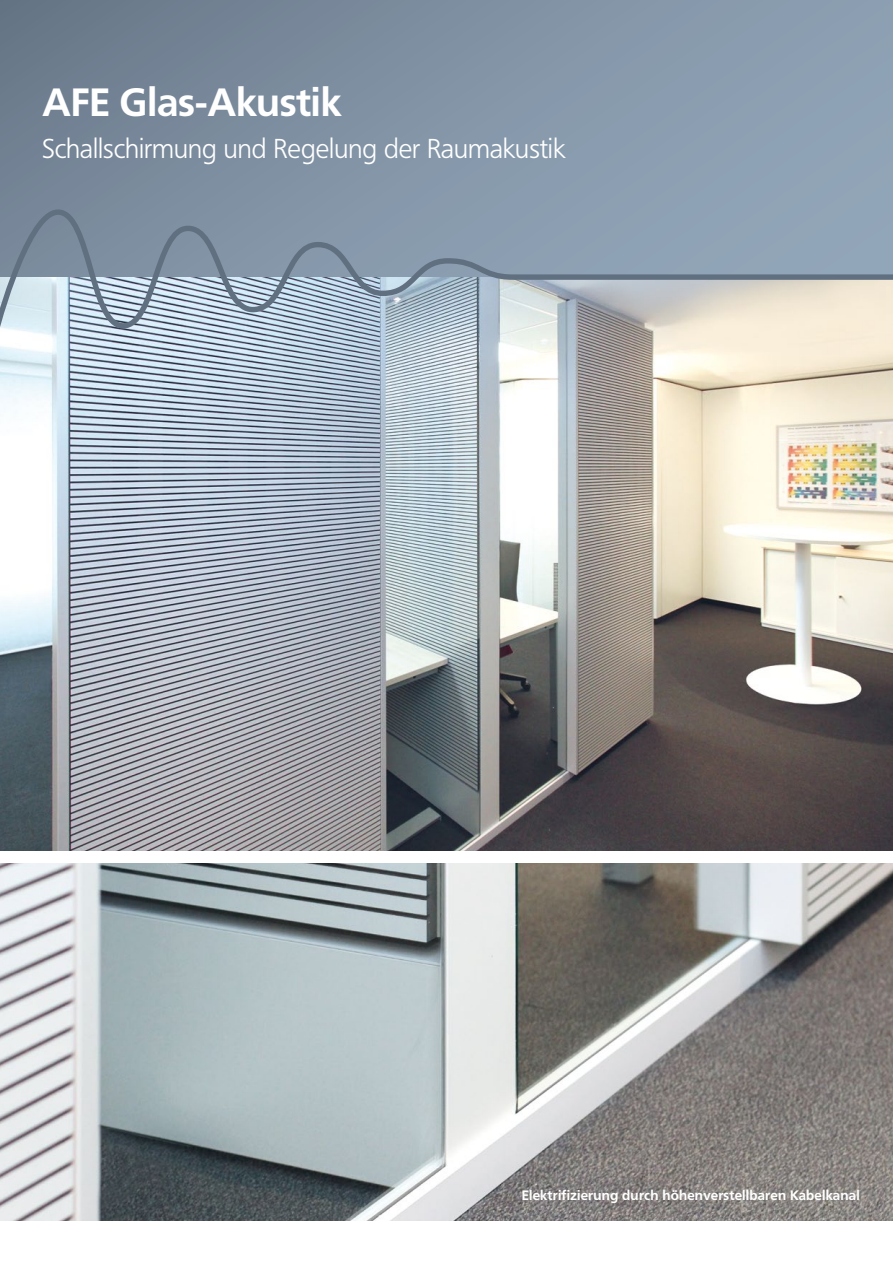
<style>
.page{position:relative;width:893px;height:1263px;background:#fff}
.page>*{position:absolute;margin:0;border:0;box-sizing:border-box;transform-origin:0 0}
.t1{font:700 39px "Frutiger BQ";color:#fff}
.t2{font:300 27px "Frutiger BQ";color:#fff}
.t3{font:700 13.5px "Frutiger BQ";letter-spacing:.015em;color:#fff}
</style>
<div class="page">
<img style="left:0;top:863px;width:893px;height:357px">
<img style="left:0;top:347px;width:893px;height:503px">
<div style="left:0;top:0;width:893px;height:276px;background:linear-gradient(to right,#707f90,#92a6b9)"></div>
<svg style="left:0;top:207px;width:893px;height:140px;background:#a2afbb"></svg>
<h1 class="t1" style="left:43px;top:79px;width:300px">AFE Glas-Akustik</h1>
<h2 class="t2" style="left:43px;top:133px;width:524px">Schallschirmung und Regelung der Raumakustik</h2>
<p class="t3" style="left:522px;top:1187px;width:339px">Elektrifizierung durch höhenverstellbaren Kabelkanal</p>
</div>
